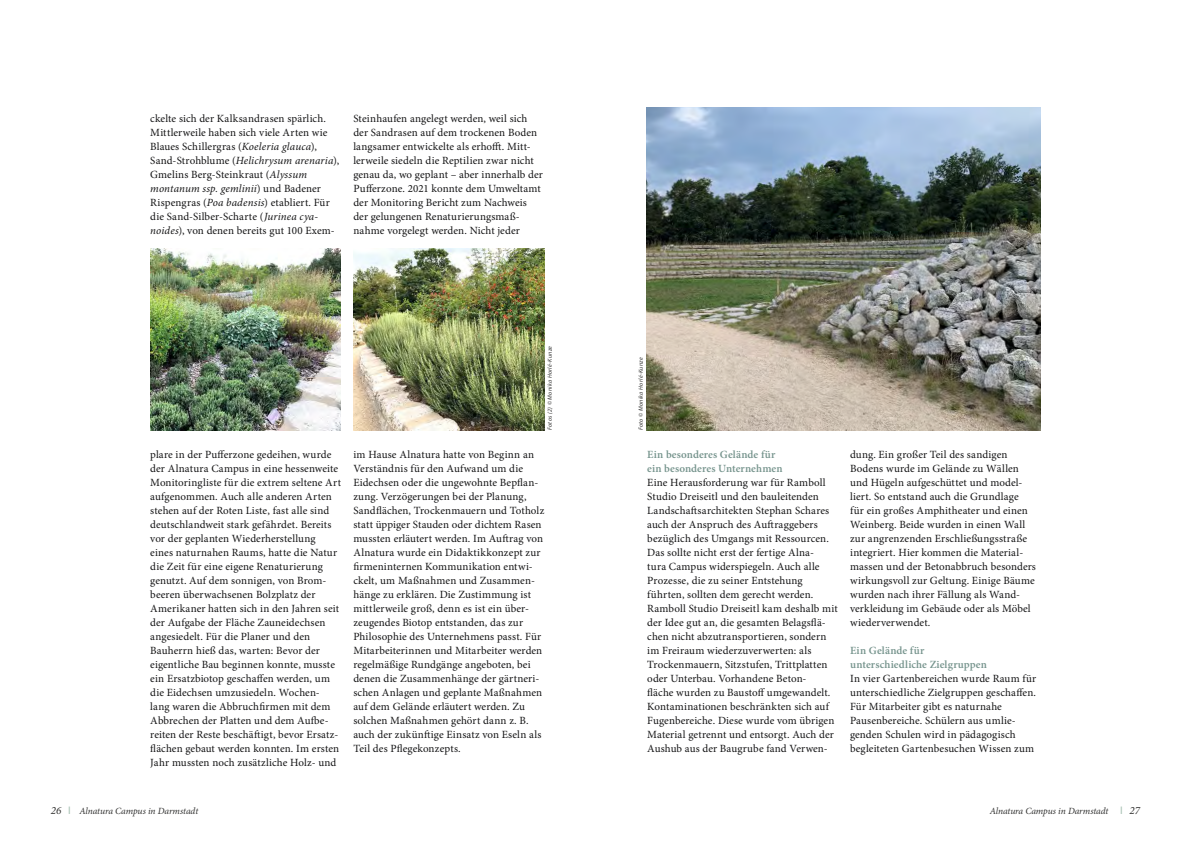
<style>
.page{position:relative;width:1191px;height:842px;background:#fff}
.page>*{position:absolute;margin:0;border:0;box-sizing:border-box;transform-origin:0 0}
.Copy{font:11px/14px "Minion Pro";letter-spacing:.01em;color:#141415}
.Copy-2{font:600 11px "Minion Pro";letter-spacing:.015em;color:#76948d}
.t1{font:italic 11px "Minion Pro";color:#313130}
.Seitenzahl_Text{font:italic 9.5px "Minion Pro";letter-spacing:-.01em;color:#313130}
.Copyright{font:italic 6px "Myriad Pro";letter-spacing:.05em;color:#313130}
.s1{font-style:italic}
.s2{font-family:"Myriad Pro";font-style:normal;font-size:11px;color:#a6c1b3}
</style>
<div class="page">
<img style="left:646px;top:108px;width:394px;height:322px">
<img style="left:353px;top:249px;width:191px;height:181px">
<img style="left:150px;top:249px;width:191px;height:181px">
<p class="Copy" style="left:150px;top:111px;width:190px">ckelte sich der Kalksandrasen spärlich.<br>Mittlerweile haben sich viele Arten wie Blaues Schillergras (<span class="s1">Koeleria glauca</span>), Sand-Strohblume (<span class="s1">Helichrysum arenaria</span>), Gmelins Berg-Steinkraut (<span class="s1">Alyssum montanum ssp. gemlinii</span>) und Badener Rispengras (<span class="s1">Poa badensis</span>) etabliert. Für die Sand-Silber-Scharte (<span class="s1">Jurinea cya&shy;noides</span>), von denen bereits gut 100 Exem-</p>
<p class="Copy" style="left:353px;top:111px;width:191px">Steinhaufen angelegt werden, weil sich der Sandrasen auf dem trockenen Boden langsamer entwickelte als erhofft. Mitt&shy;lerweile siedeln die Reptilien zwar nicht genau da, wo geplant – aber innerhalb der Pufferzone. 2021 konnte dem Umweltamt der Monitoring Bericht zum Nachweis der gelungenen Renaturierungsmaß&shy;nahme vorgelegt werden. Nicht jeder</p>
<p class="Copy" style="left:150px;top:447px;width:192px">plare in der Pufferzone gedeihen, wurde der Alnatura Campus in eine hessenweite Monitoringliste für die extrem seltene Art aufgenommen. Auch alle anderen Arten stehen auf der Roten Liste, fast alle sind deutschlandweit stark gefährdet. Bereits vor der geplanten Wiederherstellung eines naturnahen Raums, hatte die Natur die Zeit für eine eigene Renaturierung genutzt. Auf dem sonnigen, von Brom&shy;beeren überwachsenen Bolzplatz der Amerikaner hatten sich in den Jahren seit der Aufgabe der Fläche Zauneidechsen angesiedelt. Für die Planer und den Bauherrn hieß das, warten: Bevor der eigentliche Bau beginnen konnte, musste ein Ersatzbiotop geschaffen werden, um die Eidechsen umzusiedeln. Wochen&shy;lang waren die Abbruchfirmen mit dem Abbrechen der Platten und dem Aufbe&shy;reiten der Reste beschäftigt, bevor Ersatz&shy;flächen gebaut werden konnten. Im ersten Jahr mussten noch zusätzliche Holz- und</p>
<p class="Copyright" style="left:546px;top:430px;width:85px;rotate:-90deg">Fotos (2) © Monika Horlé-Kunze</p>
<p class="Copyright" style="left:637px;top:430px;width:74px;rotate:-90deg">Foto © Monika Horlé-Kunze</p>
<p class="Copy" style="left:353px;top:447px;width:192px">im Hause Alnatura hatte von Beginn an Verständnis für den Aufwand um die Eidechsen oder die ungewohnte Bepflan&shy;zung. Verzögerungen bei der Planung, Sandflächen, Trockenmauern und Totholz statt üppiger Stauden oder dichtem Rasen mussten erläutert werden. Im Auftrag von Alnatura wurde ein Didaktikkonzept zur firmeninternen Kommunikation entwi&shy;ckelt, um Maßnahmen und Zusammen&shy;hänge zu erklären. Die Zustimmung ist mittlerweile groß, denn es ist ein über&shy;zeugendes Biotop entstanden, das zur Philosophie des Unternehmens passt. Für Mitarbeiterinnen und Mitarbeiter werden regelmäßige Rundgänge angeboten, bei denen die Zusammenhänge der gärtneri&shy;schen Anlagen und geplante Maßnahmen auf dem Gelände erläutert werden. Zu solchen Maßnahmen gehört dann z. B. auch der zukünftige Einsatz von Eseln als Teil des Pflegekonzepts.</p>
<p class="Copy-2" style="left:647px;top:447px;width:130px">Ein besonderes Gelände für</p>
<p class="Copy-2" style="left:647px;top:461px;width:137px">ein besonderes Unternehmen</p>
<p class="Copy" style="left:647px;top:475px;width:192px">Eine Herausforderung war für Ramboll Studio Dreiseitl und den bauleitenden Landschaftsarchitekten Stephan Schares auch der Anspruch des Auftraggebers bezüglich des Umgangs mit Ressourcen.<br>Das sollte nicht erst der fertige Alna-<br>tura Campus widerspiegeln. Auch alle Prozesse, die zu seiner Entstehung führten, sollten dem gerecht werden.<br>Ramboll Studio Dreiseitl kam deshalb mit der Idee gut an, die gesamten Belagsflä&shy;chen nicht abzutransportieren, sondern im Freiraum wiederzuverwerten: als Trockenmauern, Sitzstufen, Trittplatten oder Unterbau. Vorhandene Beton-<br>fläche wurden zu Baustoff umgewandelt.<br>Kontaminationen beschränkten sich auf Fugenbereiche. Diese wurde vom übrigen Material getrennt und entsorgt. Auch der Aushub aus der Baugrube fand Verwen-</p>
<p class="Copy" style="left:850px;top:448px;width:187px">dung. Ein großer Teil des sandigen Bodens wurde im Gelände zu Wällen und Hügeln aufgeschüttet und model&shy;liert. So entstand auch die Grundlage<br>für ein großes Amphitheater und einen Weinberg. Beide wurden in einen Wall zur angrenzenden Erschließungsstraße integriert. Hier kommen die Material&shy;massen und der Betonabbruch besonders wirkungsvoll zur Geltung. Einige Bäume wurden nach ihrer Fällung als Wand&shy;verkleidung im Gebäude oder als Möbel wiederverwendet.</p>
<p class="Copy-2" style="left:850px;top:643px;width:76px">Ein Gelände für</p>
<p class="Copy-2" style="left:850px;top:657px;width:138px">unterschiedliche Zielgruppen</p>
<p class="Copy" style="left:850px;top:672px;width:188px">In vier Gartenbereichen wurde Raum für unterschiedliche Zielgruppen geschaffen.<br>Für Mitarbeiter gibt es naturnahe Pausenbereiche. Schülern aus umlie&shy;genden Schulen wird in pädagogisch begleiteten Gartenbesuchen Wissen zum</p>
<p class="Seitenzahl_Text" style="left:68px;top:804px;width:132px"><span class="s2">I</span> Alnatura Campus in Darmstadt</p>
<p class="Seitenzahl_Text" style="left:989px;top:804px;width:135px">Alnatura Campus in Darmstadt <span class="s2">I</span></p>
<p class="t1" style="left:51px;top:802px;width:12px">26</p>
<p class="t1" style="left:1129px;top:802px;width:12px">27</p>
</div>
